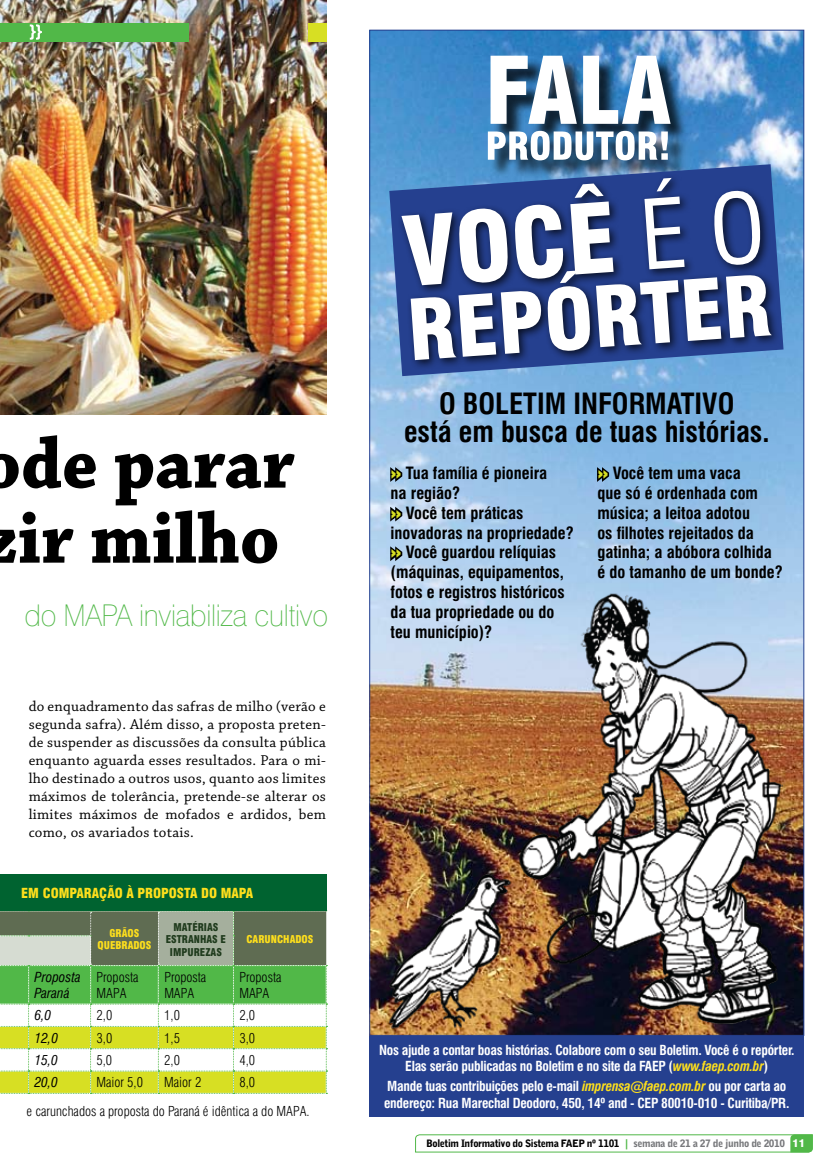
<style>
.page{position:relative;width:834px;height:1174px;background:#fff}
.page>*{position:absolute;margin:0;border:0;box-sizing:border-box;transform-origin:0 0}
.t1{font:700 75px/75px "Chaparral Pro";color:#000;text-align:center;scale:.96 1}
.t2{font:100 30px "Swiss 721 BT";letter-spacing:-.01em;color:#51b848;scale:.96 1}
.t3{font:700 condensed 28.5px/28.2px "Swiss 721 BT";color:#000}
.t4{font:700 condensed 16.5px/19.8px "Swiss 721 BT";color:#000}
.t5{font:15px/18px "Chaparral Pro";letter-spacing:.02em;color:#000;text-align:justify}
.t6{font:700 condensed 13.5px/16.2px "Swiss 721 BT";letter-spacing:-.02em;color:#fff;text-align:center}
.t7{font:300 condensed 13.5px/16.2px "Swiss 721 BT";color:#000}
.t8{font:italic condensed 13.5px/16.2px "Swiss 721 BT";color:#000}
.t9{font:900 condensed 13.5px "Swiss 721 BT";color:#fedf1c}
.t10{font:900 condensed 10.5px/12.6px "Swiss 721 BT";color:#203b1d;text-align:center}
.t11{font:900 condensed 10.5px/12.6px "Swiss 721 BT";color:#fedf1c;text-align:center}
.t12{font:900 10.2px "Bell Gothic BT";letter-spacing:-.04em;color:#000}
.s1{font-weight:900;font-stretch:expanded;color:#d7df23}
.s2{font-style:italic;color:#fedf1c}
.s3{font-family:"Bell Centennial BT Bold Listing";font-weight:400;color:#51b848}
.s4{color:#77787b}
.s5{font-family:"Swiss 721 BT";font-weight:800;font-size:11.25px;color:#fff}
</style>
<div class="page">
<svg style="left:415px;top:1134px;width:398px;height:18px"></svg>
<img style="left:0;top:0;width:327px;height:414px">
<div style="left:0;top:23px;width:189px;height:18px;background:#51b848"></div>
<svg style="left:30px;top:24px;width:12px;height:16px"></svg>
<div style="left:309px;top:23px;width:18px;height:18px;background:#d7df23"></div>
<div style="left:0;top:874px;width:326px;height:36px;background:#006330"></div>
<svg style="left:0;top:910px;width:327px;height:184px"></svg>
<div style="left:369px;top:930px;width:435px;height:186px;background:#25408f"></div>
<img style="left:371px;top:32px;width:431px;height:1001px">
<img style="left:386px;top:583px;width:396px;height:451px">
<div style="left:490px;top:58px;width:205px;height:127px;background:#000;opacity:.75"></div>
<svg style="left:488px;top:131px;width:179px;height:29px"></svg>
<svg style="left:490px;top:56px;width:180px;height:68px"></svg>
<svg style="left:389px;top:164px;width:394px;height:212px;background:#5584b7"></svg>
<div style="left:396px;top:173px;width:394px;height:211px;background:#000;opacity:.75"></div>
<svg style="left:401px;top:178px;width:370px;height:182px"></svg>
<svg style="left:388px;top:464px;width:17px;height:21px"></svg>
<svg style="left:388px;top:503px;width:17px;height:21px"></svg>
<svg style="left:388px;top:543px;width:17px;height:21px"></svg>
<svg style="left:595px;top:464px;width:16px;height:21px"></svg>
<h1 class="t1" style="left:-18px;top:429px;width:328px">ode parar ir milho</h1>
<h2 class="t2" style="left:25px;top:597px;width:317px">do MAPA inviabiliza cultivo</h2>
<p class="t5" style="left:29px;top:698px;width:299px">do enquadramento das safras de milho (verão e segunda safra). Além disso, a proposta preten&shy;de suspender as discussões da consulta pública enquanto aguarda esses resultados. Para o mi&shy;lho destinado a outros usos, quanto aos limites máximos de tolerância, pretende-se alterar os limites máximos de mofados e ardidos, bem como, os avariados totais.</p>
<p class="t9" style="left:21px;top:884px;width:233px">EM COMPARAÇÃO À PROPOSTA DO MAPA</p>
<p class="t11" style="left:97px;top:926px;width:54px">GRÃOS<br>QUEBRADOS</p>
<p class="t10" style="left:166px;top:920px;width:61px">MATÉRIAS<br>ESTRANHAS E<br>IMPUREZAS</p>
<p class="t11" style="left:246px;top:932px;width:68px">CARUNC HADOS</p>
<p class="t8" style="left:35px;top:968px;width:48px">Proposta<br>Paraná</p>
<p class="t7" style="left:97px;top:968px;width:43px">Proposta<br>MAPA</p>
<p class="t7" style="left:164px;top:968px;width:43px">Proposta<br>MAPA</p>
<p class="t7" style="left:239px;top:968px;width:43px">Proposta<br>MAPA</p>
<p class="t8" style="left:35px;top:1007px;width:18px">6,0</p>
<p class="t7" style="left:97px;top:1007px;width:17px">2,0</p>
<p class="t7" style="left:164px;top:1007px;width:17px">1,0</p>
<p class="t7" style="left:239px;top:1007px;width:17px">2,0</p>
<p class="t8" style="left:34px;top:1029px;width:25px">12,0</p>
<p class="t7" style="left:96px;top:1029px;width:17px">3,0</p>
<p class="t7" style="left:164px;top:1029px;width:17px">1,5</p>
<p class="t7" style="left:239px;top:1029px;width:17px">3,0</p>
<p class="t8" style="left:34px;top:1052px;width:25px">15,0</p>
<p class="t7" style="left:96px;top:1052px;width:17px">5,0</p>
<p class="t7" style="left:164px;top:1052px;width:17px">2,0</p>
<p class="t7" style="left:239px;top:1052px;width:17px">4,0</p>
<p class="t8" style="left:34px;top:1074px;width:25px">20,0</p>
<p class="t7" style="left:96px;top:1074px;width:48px">Maior 5,0</p>
<p class="t7" style="left:164px;top:1074px;width:39px">Maior 2</p>
<p class="t7" style="left:239px;top:1074px;width:17px">8,0</p>
<p class="t7" style="left:27px;top:1103px;width:285px">e carunchados a proposta do Paraná é idêntica a do MAPA.</p>
<h3 class="t3" style="left:404px;top:389px;width:367px;text-indent:224px">rmativo está em busca de tuas histórias.</h3>
<p class="t4" style="left:390px;top:463px;width:185px"><span class="s1">»</span> Tua família é pioneira<br>na região?<br><span class="s1">»</span> Você tem práticas inovadoras na propriedade? <span class="s1">»</span> Você guardou relíquias (máquinas, equipamentos, fotos e registros históricos da tua propriedade ou do teu município)?</p>
<p class="t4" style="left:597px;top:463px;width:187px"><span class="s1">»</span> Você tem uma vaca<br>que só é ordenhada com música; a leitoa adotou<br>os filhotes rejeitados da gatinha; a abóbora colhida é do tamanho de um bonde?</p>
<h3 class="t3" style="left:439px;top:389px;width:55px">O Bolet</h3>
<h3 class="t3" style="left:537px;top:389px;width:51px">im Info</h3>
<p class="t6" style="left:379px;top:1041px;width:417px">Nos ajude a contar boas histórias. Colabore com o seu Boletim. Você é o repórter.<br>Elas serão publicadas no Boletim e no site da FAEP (<span class="s2">www.faep.com.br</span>)</p>
<p class="t6" style="left:384px;top:1078px;width:407px;text-align:left">Mande tuas contribuições pelo e-mail <span class="s2">imprensa@faep.com.br</span> ou por carta ao endereço: Rua Marechal Deodoro, 450, 14º and - CEP 80010-010 - Curitiba/PR.</p>
<p class="t12" style="left:426px;top:1137px;width:380px">Boletim Informativo do Sistema FAEP nº 1101 <span class="s3">|</span> <span class="s4">semana de 21 a 27 de junho de 2010</span> <span class="s5">11</span></p>
</div>
